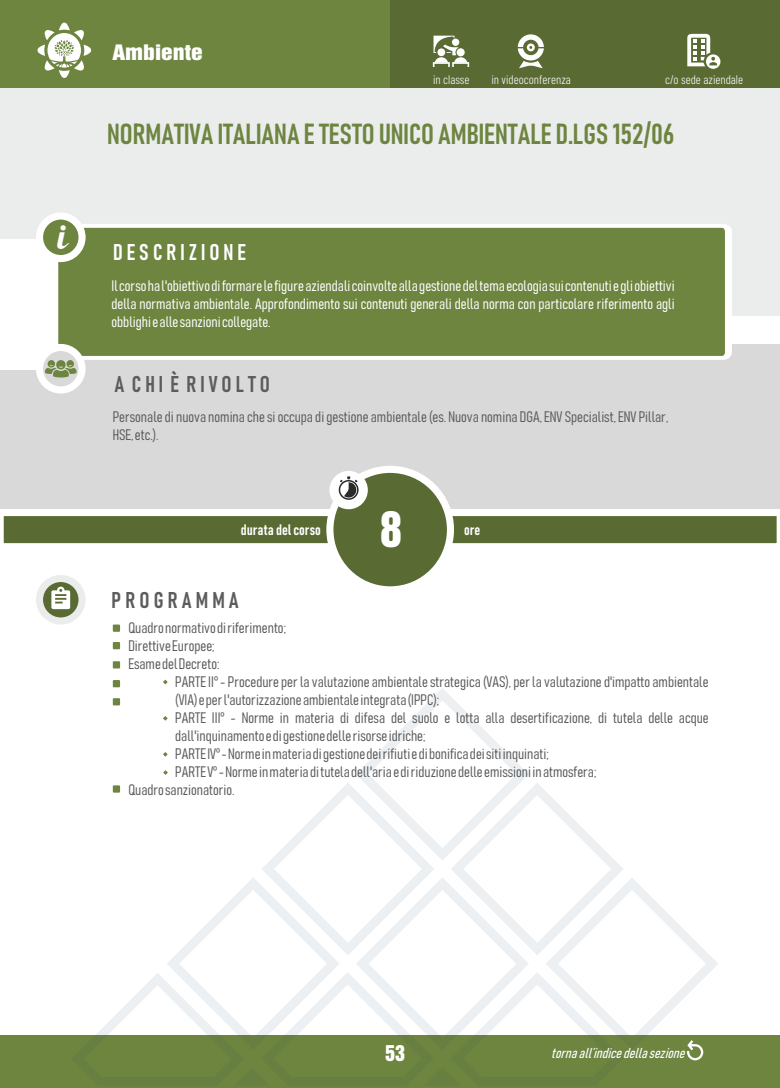
<style>
.page{position:relative;width:780px;height:1088px;background:#fff}
.page>*{position:absolute;margin:0;border:0;box-sizing:border-box;transform-origin:0 0}
.t1{font:45px "Swiss 921 BT Regular A";color:#fff}
.t2{font:33.5px "Lobster 1.3";color:#fff}
.t3{font:28.62px "Bahnschrift";color:#6e8540}
.t4{font:22.5px "Bahnschrift";letter-spacing:.18em;color:#5c5c5c}
.t5{font:22.5px "Bahnschrift";letter-spacing:.18em;color:#fff}
.t6{font:20px "Swiss 921 BT Regular A";color:#fff}
.t7{font:19.5px "Swiss 921 BT Regular A";color:#fff;scale:1.22 1}
.t8{font:15px/18px "Bahnschrift";color:#5c5c5c}
.t9{font:15px/18px "Bahnschrift";color:#fff;text-align:justify}
.t10{font:italic 14.25px "Bahnschrift";color:#fff}
.t11{font:300 12.5px "Barlow Condensed";color:#fff}
</style>
<div class="page">
<div style="left:113px;top:624px;width:7px;height:8px;background:#6e8540"></div>
<div style="left:113px;top:642px;width:7px;height:7px;background:#6e8540"></div>
<div style="left:113px;top:661px;width:7px;height:7px;background:#6e8540"></div>
<div style="left:113px;top:680px;width:7px;height:7px;background:#6e8540"></div>
<div style="left:0;top:344px;width:780px;height:186px;background:#d9d9d9"></div>
<svg style="left:0;top:509px;width:780px;height:35px;background:#808e63"></svg>
<div style="left:0;top:88px;width:780px;height:228px;background:#ebeded"></div>
<div style="left:0;top:239px;width:53px;height:131px;background:#fff"></div>
<div style="left:0;top:0;width:779px;height:88px;background:#6e8540"></div>
<div style="left:390px;top:0;width:389px;height:88px;background:#596b33"></div>
<div style="left:0;top:1035px;width:779px;height:53px;background:#6e8540"></div>
<svg style="left:356px;top:688px;width:173px;height:172px"></svg>
<svg style="left:444px;top:776px;width:179px;height:179px"></svg>
<svg style="left:356px;top:871px;width:179px;height:95px"></svg>
<svg style="left:262px;top:776px;width:179px;height:186px"></svg>
<svg style="left:539px;top:871px;width:179px;height:183px"></svg>
<svg style="left:167px;top:871px;width:179px;height:95px"></svg>
<svg style="left:96px;top:966px;width:534px;height:88px"></svg>
<div style="left:52px;top:223px;width:679px;height:137px;background:#6e8540;border:5px solid #fff;border-radius:6px"></div>
<svg style="left:36px;top:212px;width:50px;height:50px"></svg>
<svg style="left:36px;top:344px;width:50px;height:49px"></svg>
<svg style="left:45px;top:359px;width:31px;height:18px"></svg>
<svg style="left:433px;top:36px;width:36px;height:31px"></svg>
<svg style="left:517px;top:34px;width:27px;height:34px"></svg>
<svg style="left:36px;top:575px;width:50px;height:49px"></svg>
<svg style="left:51px;top:586px;width:19px;height:23px"></svg>
<div style="left:326px;top:466px;width:128px;height:127px;background:#596b33;border:7px solid #fff;border-radius:50%"></div>
<div style="left:329px;top:471px;width:39px;height:38px;background:#fff;border-radius:50%"></div>
<svg style="left:339px;top:476px;width:19px;height:24px"></svg>
<svg style="left:687px;top:33px;width:33px;height:36px"></svg>
<svg style="left:37px;top:23px;width:54px;height:55px"></svg>
<div style="left:113px;top:698px;width:7px;height:7px;background:#6e8540"></div>
<svg style="left:687px;top:1040px;width:16px;height:20px"></svg>
<svg style="left:163px;top:752px;width:5px;height:5px"></svg>
<svg style="left:163px;top:770px;width:5px;height:5px"></svg>
<div style="left:113px;top:785px;width:7px;height:8px;background:#6e8540"></div>
<svg style="left:163px;top:679px;width:5px;height:5px"></svg>
<svg style="left:163px;top:716px;width:5px;height:5px"></svg>
<h2 class="t2" style="left:58px;top:224px;width:10px">i</h2>
<p class="t7" style="left:112px;top:45px;width:76px">Ambiente</p>
<p class="t11" style="left:433px;top:72px;width:38px">in classe</p>
<p class="t11" style="left:491px;top:72px;width:81px">in videoconferenza</p>
<p class="t11" style="left:665px;top:72px;width:79px">c/o sede aziendale</p>
<h3 class="t3" style="left:107px;top:121px;width:568px">NORMATIVA ITALIANA E TESTO UNICO AMBIENTALE D.LGS 152/06</h3>
<h3 class="t5" style="left:113px;top:242px;width:135px">DESCRIZIONE</h3>
<p class="t9" style="left:112px;top:278px;width:564px">Il corso ha l'obiettivo di formare le figure aziendali coinvolte alla gestione del tema ecologia sui contenuti e gli obiettivi della normativa ambientale. Approfondimento sui contenuti generali della norma con particolare riferimento agli obblighi e alle sanzioni collegate.</p>
<h3 class="t4" style="left:115px;top:374px;width:157px">A CHI È RIVOLTO</h3>
<p class="t8" style="left:113px;top:409px;width:557px">Personale di nuova nomina che si occupa di gestione ambientale (es. Nuova nomina DGA, ENV Specialist, ENV Pillar,<br>HSE, etc.).</p>
<h1 class="t1" style="left:380px;top:513px;width:24px">8</h1>
<p class="t9" style="left:241px;top:521px;width:81px">durata del corso</p>
<p class="t9" style="left:464px;top:521px;width:18px">ore</p>
<h3 class="t4" style="left:112px;top:590px;width:129px">PROGRAMMA</h3>
<p class="t8" style="left:128px;top:620px;width:159px">Quadro normativo di riferimento;<br>Direttive Europee;<br>Esame del Decreto:</p>
<p class="t8" style="left:175px;top:674px;width:534px">PARTE II° - Procedure per la valutazione ambientale strategica (VAS), per la valutazione d'impatto ambientale</p>
<p class="t8" style="left:175px;top:692px;width:265px">(VIA) e per l'autorizzazione ambientale integrata (IPPC);</p>
<p class="t8" style="left:175px;top:710px;width:535px">PARTE III° - Norme in materia di difesa del suolo e lotta alla desertificazione, di tutela delle acque</p>
<p class="t8" style="left:175px;top:728px;width:252px">dall'inquinamento e di gestione delle risorse idriche;</p>
<p class="t8" style="left:175px;top:746px;width:375px">PARTE IV° - Norme in materia di gestione dei rifiuti e di bonifica dei siti inquinati;</p>
<p class="t8" style="left:175px;top:764px;width:422px">PARTE V° - Norme in materia di tutela dell'aria e di riduzione delle emissioni in atmosfera;</p>
<p class="t8" style="left:128px;top:782px;width:108px">Quadro sanzionatorio.</p>
<h3 class="t6" style="left:385px;top:1045px;width:21px">53</h3>
<p class="t10" style="left:551px;top:1047px;width:138px">tornaall’indicedellasezione</p>
</div>
